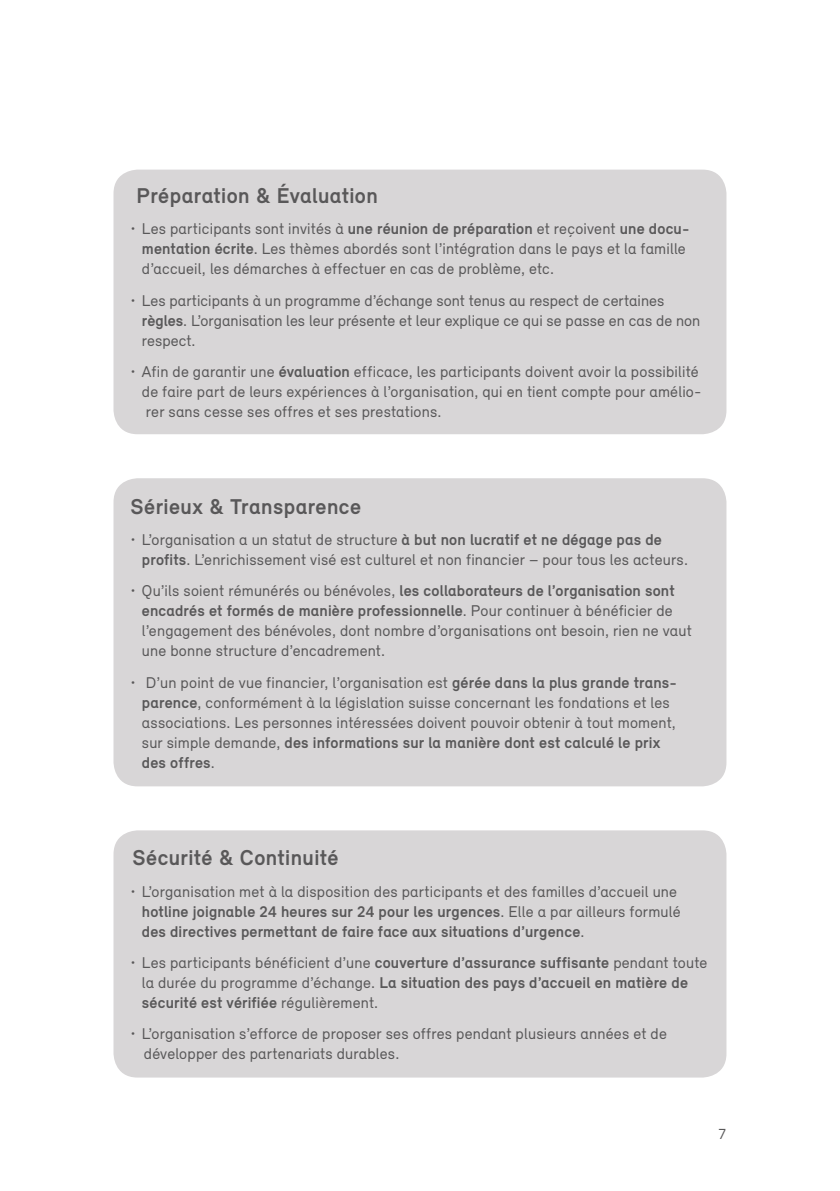
<style>
.page{position:relative;width:840px;height:1191px;background:#fff}
.page>*{position:absolute;margin:0;border:0;box-sizing:border-box;transform-origin:0 0}
.t1{font:700 22px "Relevant";letter-spacing:.02em;color:#595859}
.t2{font:16px/20px "Relevant";letter-spacing:.01em;color:#595859}
.t3{font:700 16px/20px "Relevant";letter-spacing:.01em;color:#595859}
.t4{font:15px "Relevant";color:#595859}
.s1{font-weight:700}
.s2{font-weight:400}
</style>
<div class="page">
<div style="left:113px;top:170px;width:613px;height:264px;background:#d8d6d7;border-radius:24px"></div>
<div style="left:113px;top:478px;width:613px;height:308px;background:#d8d6d7;border-radius:24px"></div>
<div style="left:113px;top:830px;width:613px;height:247px;background:#d8d6d7;border-radius:24px"></div>
<h1 class="t1" style="left:136px;top:182px;width:243px">Préparation &amp; Évaluation</h1>
<p class="t2" style="left:142px;top:219px;width:548px;text-indent:-11px">• Les participants sont invités à <span class="s1">une réunion de préparation</span> et reçoivent <span class="s1">une docu&shy;mentation écrite</span>. Les thèmes abordés sont l’intégration dans le pays et la famille d’accueil, les démarches à effectuer en cas de problème, etc.</p>
<p class="t2" style="left:142px;top:290px;width:559px;text-indent:-11px">• Les participants à un programme d’échange sont tenus au respect de certaines <span class="s1">règles</span>. L’organisation les leur présente et leur explique ce qui se passe en cas de non respect.</p>
<p class="t2" style="left:142px;top:361px;width:560px;text-indent:-11px">• Afin de garantir une <span class="s1">évaluation</span> efficace, les participants doivent avoir la possibilité de faire part de leurs expériences à l’organisation, qui en tient compte pour amélio&shy;rer sans cesse ses offres et ses prestations.</p>
<h1 class="t1" style="left:130px;top:492px;width:232px">Sérieux &amp; Transparence</h1>
<p class="t2" style="left:142px;top:529px;width:547px;text-indent:-11px">• L’organisation a un statut de structure <span class="s1">à but non lucratif et ne dégage pas de profits</span>. L’enrichissement visé est culturel et non financier – pour tous les acteurs.</p>
<p class="t2" style="left:142px;top:580px;width:551px;text-indent:-11px">• Qu’ils soient rémunérés ou bénévoles, <span class="s1">les collaborateurs de l’organisation sont encadrés et formés de manière professionnelle</span>. Pour continuer à bénéficier de l’engagement des bénévoles, dont nombre d’organisations ont besoin, rien ne vaut une bonne structure d’encadrement.</p>
<p class="t2" style="left:142px;top:671px;width:536px;text-indent:-11px">• D’un point de vue financier, l’organisation est <span class="s1">gérée dans la plus grande trans&shy;parence</span>, conformément à la législation suisse concernant les fondations et les associations. Les personnes intéressées doivent pouvoir obtenir à tout moment, sur simple demande, <span class="s1">des informations sur la manière dont est calculé le prix des offres</span>.</p>
<h1 class="t1" style="left:132px;top:844px;width:207px">Sécurité &amp; Continuité</h1>
<p class="t3" style="left:142px;top:880px;width:540px;text-indent:-11px"><span class="s2">• L’organisation met à la disposition des participants et des familles d’accueil une </span>hotline joignable 24 heures sur 24 pour les urgences<span class="s2">. Elle a par ailleurs formulé </span>des directives permettant de faire face aux situations d’urgence<span class="s2">.</span></p>
<p class="t3" style="left:142px;top:952px;width:566px;text-indent:-11px"><span class="s2">• Les participants bénéficient d’une</span> couverture d’assurance suffisante <span class="s2">pendant toute la durée du programme d’échange.</span> La situation des pays d’accueil en matière de sécurité est vérifiée <span class="s2">régulièrement.</span></p>
<p class="t2" style="left:144px;top:1023px;width:524px;text-indent:-13px">• L’organisation s’efforce de proposer ses offres pendant plusieurs années et de développer des partenariats durables.</p>
<p class="t4" style="left:718px;top:1124px;width:10px">7</p>
</div>
